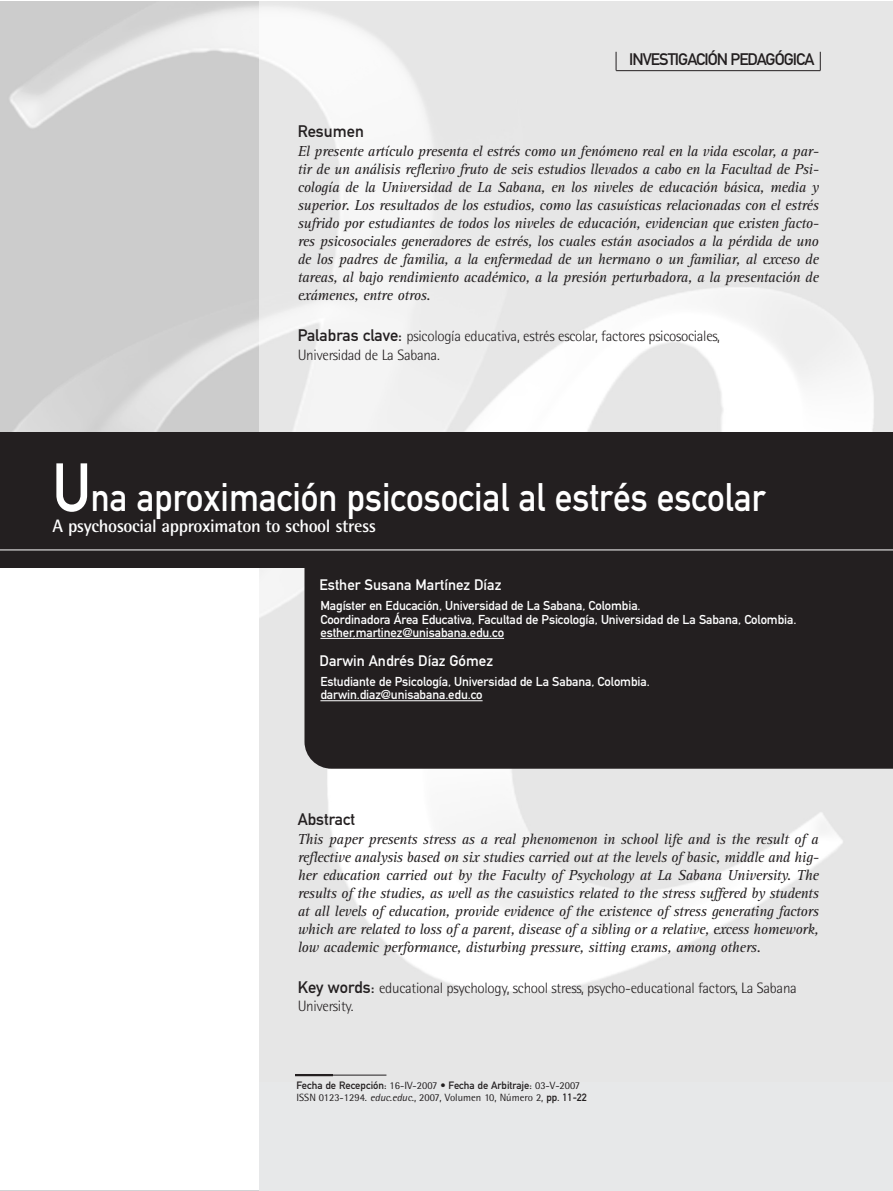
<style>
.page{position:relative;width:893px;height:1191px;background:#fff}
.page>*{position:absolute;margin:0;border:0;box-sizing:border-box;transform-origin:0 0}
.t1{font:39.3px "DIN Mittelschrift";color:#fff;scale:.9 1}
.t2{font:700 18px "Rotis Semi Sans";letter-spacing:-.02em;color:#fff}
.t3{font:16.5px "DIN Mittelschrift";letter-spacing:-.06em;color:#231f20}
.t4{font:16.5px "DIN Mittelschrift";color:#231f20}
.t5{font:italic 15px/18px "Rotis Serif";letter-spacing:-.02em;color:#231f20;text-align:justify}
.t6{font:300 15px/18.5px "Rotis Semi Sans";letter-spacing:-.02em;color:#231f20}
.t7{font:15px "DIN Mittelschrift";color:#fff}
.t8{font:12.75px/13.5px "DIN Mittelschrift";letter-spacing:-.01em;color:#fff}
.t9{font:10.5px "Rotis Semi Sans";color:#231f20}
.t10{font:10.5px "DIN Mittelschrift";color:#231f20}
.s1{font-family:"DIN Mittelschrift";font-weight:400;font-size:16.5px}
.s2{font-size:67.5px}
.s3{font-family:"Rotis Semi Sans"}
.s4{font-style:italic}
.s5{font-family:"DIN Mittelschrift"}
</style>
<div class="page">
<div style="left:259px;top:1px;width:633px;height:1190px;background:#e7e8e9"></div>
<img style="left:259px;top:7px;width:633px;height:1070px">
<hr style="left:616px;top:70px;width:204px;height:1px;background:#231f20">
<svg style="left:820px;top:52px;width:1px;height:18px"></svg>
<svg style="left:616px;top:52px;width:1px;height:18px"></svg>
<div style="left:304px;top:432px;width:588px;height:336px;background:#231f20"></div>
<div style="left:0;top:432px;width:805px;height:135px;background:#231f20"></div>
<hr style="left:0;top:549px;width:892px;height:1px;background:#fff">
<svg style="left:333px;top:612px;width:182px;height:1px"></svg>
<svg style="left:333px;top:626px;width:182px;height:1px"></svg>
<hr style="left:320px;top:638px;width:34px;height:1px;background:#fff">
<hr style="left:353px;top:638px;width:151px;height:1px;background:#fff">
<svg style="left:333px;top:688px;width:182px;height:1px"></svg>
<hr style="left:320px;top:700px;width:163px;height:1px;background:#fff">
<hr style="left:295px;top:1074px;width:91px;height:1px;background:#231f20">
<hr style="left:295px;top:1074px;width:38px;height:2px;background:#231f20">
<p class="t3" style="left:629px;top:53px;width:187px">INVESTIGACIÓN PEDAGÓGICA</p>
<p class="t4" style="left:298px;top:125px;width:68px">Resumen</p>
<p class="t5" style="left:298px;top:144px;width:523px">El presente artículo presenta el estrés como un fenómeno real en la vida escolar, a par&shy;tir de un análisis reflexivo fruto de seis estudios llevados a cabo en la Facultad de Psi&shy;cología de la Universidad de La Sabana, en los niveles de educación básica, media y superior. Los resultados de los estudios, como las casuísticas relacionadas con el estrés sufrido por estudiantes de todos los niveles de educación, evidencian que existen facto&shy;res psicosociales generadores de estrés, los cuales están asociados a la pérdida de uno de los padres de familia, a la enfermedad de un hermano o un familiar, al exceso de tareas, al bajo rendimiento académico, a la presión perturbadora, a la presentación de exámenes, entre otros.</p>
<p class="t6" style="left:298px;top:328px;width:424px"><span class="s1">Palabras clave:</span> psicología educativa, estrés escolar, factores psicosociales,<br>Universidad de La Sabana.</p>
<h1 class="t1" style="left:53px;top:483px;width:793px"><span class="s2">U</span>na aproximación psicosocial al estrés escolar</h1>
<p class="t2" style="left:53px;top:520px;width:325px">A psychosocial approximaton to school stress</p>
<p class="t7" style="left:320px;top:579px;width:183px">Esther Susana Martínez Díaz</p>
<p class="t8" style="left:320px;top:600px;width:478px">Magíster en Educación, Universidad de La Sabana, Colombia.<br>Coordinadora Área Educativa, Facultad de Psicología, Universidad de La Sabana, Colombia. esther.martinez@unisabana.edu.co</p>
<p class="t7" style="left:320px;top:655px;width:175px">Darwin Andrés Díaz Gómez</p>
<p class="t8" style="left:320px;top:676px;width:331px">Estudiante de Psicología, Universidad de La Sabana, Colombia. darwin.diaz@unisabana.edu.co</p>
<p class="t4" style="left:298px;top:813px;width:59px">Abstract</p>
<p class="t5" style="left:298px;top:831px;width:523px">This paper presents stress as a real phenomenon in school life and is the result of a reflective analysis based on six studies carried out at the levels of basic, middle and hig&shy;her education carried out by the Faculty of Psychology at La Sabana University. The results of the studies, as well as the casuistics related to the stress suffered by students at all levels of education, provide evidence of the existence of stress generating factors which are related to loss of a parent, disease of a sibling or a relative, excess homework, low academic performance, disturbing pressure, sitting exams, among others.</p>
<p class="t6" style="left:298px;top:979px;width:501px"><span class="s1">Key words:</span> educational psychology, school stress, psycho-educational factors, La Sabana<br>University.</p>
<p class="t10" style="left:296px;top:1081px;width:285px">Fecha de Recepción: <span class="s3">16-IV-2007 •</span> Fecha de Arbitraje: <span class="s3">03-V-2007</span></p>
<p class="t9" style="left:296px;top:1094px;width:292px">ISSN 0123-1294. <span class="s4">educ.educ.</span>, 2007, Volumen 10, Número 2, <span class="s5">pp. 11-22</span></p>
</div>
